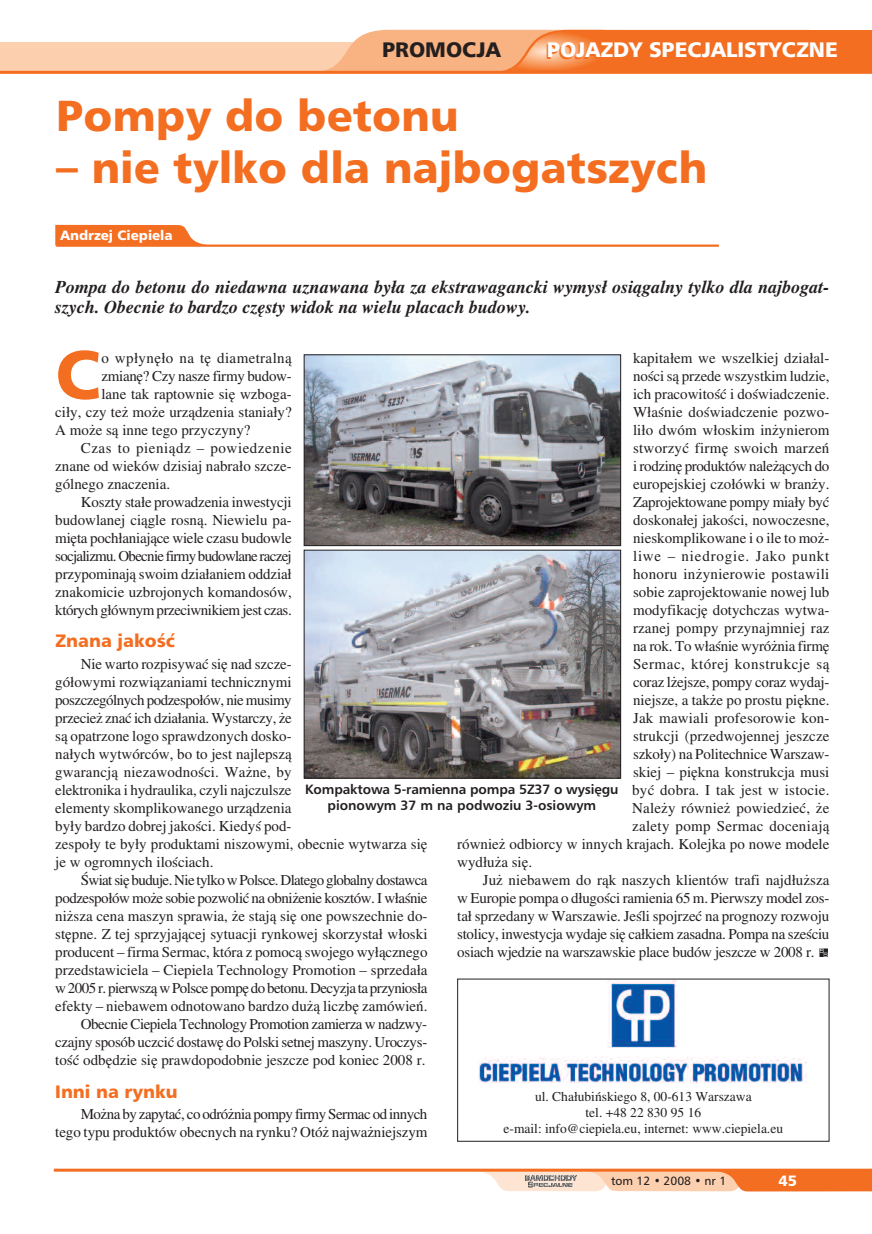
<style>
.page{position:relative;width:872px;height:1234px;background:#fff}
.page>*{position:absolute;margin:0;border:0;box-sizing:border-box;transform-origin:0 0}
.t1{font:67.8px "Humanist 777 AT Black";color:#f36e21}
.t2{font:43.5px "Humanist 777 AT Black";color:#f36e21}
.t3{font:21px "Humanist 777 AT Black";color:#fff}
.t4{font:21px "Humanist 777 AT Black";color:#231f20}
.t5{font:italic 700 18px/19.5px "Toronto";color:#231f20}
.t6{font:18px "Humanist 777 AT Black";color:#f36e21}
.t7{font:15px/18px "Toronto";color:#231f20;text-align:right}
.t8{font:15px "Toronto";letter-spacing:-.02em;color:#231f20}
.t9{font:15px "Toronto";letter-spacing:.025em;color:#231f20}
.t10{font:15px "Toronto";letter-spacing:.035em;color:#231f20}
.t11{font:15px "Toronto";letter-spacing:-.05em;color:#231f20}
.t12{font:15px "Toronto";letter-spacing:-.03em;color:#231f20}
.t13{font:15px "Toronto";letter-spacing:-.025em;color:#231f20}
.t14{font:15px "Toronto";letter-spacing:.02em;color:#231f20}
.t15{font:15px "Toronto";letter-spacing:.055em;color:#231f20}
.t16{font:15px "Humanist 777 AT Black";color:#fff}
.t17{font:13.5px/16.2px "Toronto";color:#231f20;text-align:center}
.t18{font:13.5px/16.2px "Humanist 777 AT Bold";letter-spacing:-.01em;color:#231f20;text-align:center}
.t19{font:13.5px "Humanist 777 AT Black";color:#fff}
.t20{font:12px "Humanist 777 AT";color:#231f20}
</style>
<div class="page">
<img style="left:478px;top:980px;width:329px;height:103px">
<hr style="left:56px;top:244px;width:663px;height:3px;background:#f36e21">
<svg style="left:55px;top:225px;width:163px;height:20px"></svg>
<svg style="left:819px;top:948px;width:9px;height:8px"></svg>
<hr style="left:54px;top:1168px;width:818px;height:3px;background:#f36e21">
<svg style="left:468px;top:1171px;width:404px;height:20px;background:#f3b086"></svg>
<div style="left:0;top:43px;width:838px;height:29px;background:#fccfae"></div>
<div style="left:587px;top:30px;width:285px;height:42px;background:#f36e21"></div>
<hr style="left:0;top:71px;width:872px;height:3px;background:#f36e21">
<svg style="left:309px;top:30px;width:291px;height:41px"></svg>
<img style="left:306px;top:356px;width:313px;height:188px">
<div style="left:304px;top:354px;width:317px;height:192px;border:1px solid #231f20"></div>
<img style="left:306px;top:551px;width:313px;height:225px">
<div style="left:304px;top:549px;width:317px;height:229px;border:1px solid #231f20"></div>
<h3 class="t4" style="left:382px;top:38px;width:120px">PROMOCJA</h3>
<h3 class="t3" style="left:547px;top:38px;width:292px">POJAZDY SPECJALISTYCZNE</h3>
<h2 class="t2" style="left:56px;top:90px;width:404px">Pompy do betonu</h2>
<h2 class="t2" style="left:56px;top:142px;width:652px">– nie tylko dla najbogatszych</h2>
<p class="t19" style="left:60px;top:227px;width:114px">Andrzej Ciepiela</p>
<p class="t5" style="left:55px;top:277px;width:775px">Pompa do betonu do niedawna uznawana była za ekstrawagancki wymysł osiągalny tylko dla najbogat&shy;szych. Obecnie to bardzo częsty widok na wielu placach budowy.</p>
<h1 class="t1" style="left:55px;top:335px;width:48px">C</h1>
<p class="t9" style="left:101px;top:348px;width:192px">o wpłynęło na tę diametralną</p>
<p class="t7" style="left:633px;top:348px;width:198px">kapitałem we wszelkiej działal-</p>
<p class="t7" style="left:633px;top:366px;width:198px">ności są przede wszystkim ludzie,</p>
<p class="t7" style="left:633px;top:384px;width:198px">ich pracowitość i doświadczenie.</p>
<p class="t7" style="left:633px;top:402px;width:198px">Właśnie doświadczenie pozwo-</p>
<p class="t7" style="left:633px;top:420px;width:198px">liło dwóm włoskim inżynierom</p>
<p class="t14" style="left:633px;top:438px;width:198px">stworzyć firmę swoich marzeń</p>
<p class="t13" style="left:633px;top:456px;width:198px">i rodzinę produktów należących do</p>
<p class="t7" style="left:633px;top:474px;width:198px">europejskiej czołówki w branży.</p>
<p class="t8" style="left:633px;top:492px;width:198px">Zaprojektowane pompy miały być</p>
<p class="t7" style="left:633px;top:510px;width:198px">doskonałej jakości, nowoczesne,</p>
<p class="t7" style="left:633px;top:528px;width:198px">nieskomplikowane i o ile to moż-</p>
<p class="t15" style="left:633px;top:546px;width:198px">liwe – niedrogie. Jako punkt</p>
<p class="t9" style="left:633px;top:564px;width:198px">honoru inżynierowie postawili</p>
<p class="t7" style="left:633px;top:582px;width:198px">sobie zaprojektowanie nowej lub</p>
<p class="t7" style="left:633px;top:600px;width:198px">modyfikację dotychczas wytwa-</p>
<p class="t7" style="left:633px;top:618px;width:198px">rzanej pompy przynajmniej raz</p>
<p class="t7" style="left:633px;top:636px;width:198px">na rok. To właśnie wyróżnia firmę</p>
<p class="t10" style="left:633px;top:654px;width:198px">Sermac, której konstrukcje są</p>
<p class="t8" style="left:633px;top:672px;width:198px">coraz lżejsze, pompy coraz wydaj-</p>
<p class="t7" style="left:633px;top:690px;width:198px">niejsze, a także po prostu piękne.</p>
<p class="t7" style="left:633px;top:708px;width:198px">Jak mawiali profesorowie kon-</p>
<p class="t7" style="left:633px;top:726px;width:198px">strukcji (przedwojennej jeszcze</p>
<p class="t7" style="left:633px;top:744px;width:198px">szkoły) na Politechnice Warszaw-</p>
<p class="t7" style="left:633px;top:762px;width:198px">skiej – piękna konstrukcja musi</p>
<p class="t7" style="left:632px;top:780px;width:199px">być dobra. I tak jest w istocie.</p>
<p class="t7" style="left:632px;top:798px;width:199px">Należy również powiedzieć, że</p>
<p class="t9" style="left:632px;top:816px;width:199px">zalety pomp Sermac doceniają</p>
<p class="t7" style="left:457px;top:834px;width:374px">również odbiorcy w innych krajach. Kolejka po nowe modele</p>
<p class="t7" style="left:457px;top:852px;width:76px">wydłuża się.</p>
<p class="t7" style="left:483px;top:870px;width:348px">Już niebawem do rąk naszych klientów trafi najdłuższa</p>
<p class="t7" style="left:457px;top:888px;width:373px">w Europie pompa o długości ramienia 65 m. Pierwszy model zos-</p>
<p class="t7" style="left:457px;top:906px;width:374px">tał sprzedany w Warszawie. Jeśli spojrzeć na prognozy rozwoju</p>
<p class="t8" style="left:457px;top:924px;width:374px">stolicy, inwestycja wydaje się całkiem zasadna. Pompa na sześciu</p>
<p class="t8" style="left:457px;top:942px;width:359px">osiach wjedzie na warszawskie place budów jeszcze w 2008 r.</p>
<p class="t8" style="left:101px;top:366px;width:192px">zmianę? Czy nasze firmy budow-</p>
<p class="t7" style="left:101px;top:384px;width:192px">lane tak raptownie się wzboga-</p>
<p class="t7" style="left:55px;top:402px;width:238px">ciły, czy też może urządzenia staniały?</p>
<p class="t7" style="left:55px;top:420px;width:197px">A może są inne tego przyczyny?</p>
<p class="t10" style="left:81px;top:438px;width:212px">Czas to pieniądz – powiedzenie</p>
<p class="t7" style="left:55px;top:456px;width:238px">znane od wieków dzisiaj nabrało szcze-</p>
<p class="t7" style="left:55px;top:474px;width:116px">gólnego znaczenia.</p>
<p class="t7" style="left:81px;top:492px;width:212px">Koszty stałe prowadzenia inwestycji</p>
<p class="t7" style="left:55px;top:510px;width:238px">budowlanej ciągle rosną. Niewielu pa-</p>
<p class="t7" style="left:55px;top:528px;width:238px">mięta pochłaniające wiele czasu budowle</p>
<p class="t11" style="left:55px;top:546px;width:238px">socjalizmu. Obecnie firmy budowlane raczej</p>
<p class="t7" style="left:55px;top:564px;width:238px">przypominają swoim działaniem oddział</p>
<p class="t7" style="left:55px;top:582px;width:238px">znakomicie uzbrojonych komandosów,</p>
<p class="t12" style="left:55px;top:600px;width:238px">których głównym przeciwnikiem jest czas.</p>
<p class="t6" style="left:55px;top:630px;width:121px">Znana jakość</p>
<p class="t7" style="left:55px;top:654px;width:374px;text-align:left;text-indent:26px">Nie warto rozpisywać się nad szcze-<br>gółowymi rozwiązaniami technicznymi<br>poszczególnych podzespołów, nie musimy<br>przecież znać ich działania. Wystarczy, że<br>są opatrzone logo sprawdzonych dosko-<br>nałych wytwórców, bo to jest najlepszą<br>gwarancją niezawodności. Ważne, by<br>elektronika i hydraulika, czyli najczulsze<br>elementy skomplikowanego urządzenia<br>były bardzo dobrej jakości. Kiedyś pod-<br>zespoły te były produktami niszowymi, obecnie wytwarza się je w ogromnych ilościach.</p>
<p class="t7" style="left:55px;top:870px;width:374px">Świat się buduje. Nie tylko w Polsce. Dlatego globalny dostawca podzespołów może sobie pozwolić na obniżenie kosztów. I właśnie niższa cena maszyn sprawia, że stają się one powszechnie do&shy;stępne. Z tej sprzyjającej sytuacji rynkowej skorzystał włoski producent – firma Sermac, która z pomocą swojego wyłącznego przedstawiciela – Ciepiela Technology Promotion – sprzedała w 2005 r. pierwszą w Polsce pompę do betonu. Decyzja ta przyniosła efekty – niebawem odnotowano bardzo dużą liczbę zamówień.<br>Obecnie Ciepiela Technology Promotion zamierza w nadzwy&shy;czajny sposób uczcić dostawę do Polski setnej maszyny. Uroczys&shy;tość odbędzie się prawdopodobnie jeszcze pod koniec 2008 r.</p>
<p class="t6" style="left:55px;top:1080px;width:124px">Inni na rynku</p>
<p class="t7" style="left:55px;top:1104px;width:374px">Można by zapytać, co odróżnia pompy firmy Sermac od innych tego typu produktów obecnych na rynku? Otóż najważniejszym</p>
<p class="t18" style="left:305px;top:781px;width:315px">Kompaktowa 5-ramienna pompa 5Z37 o wysięgu pionowym 37 m na podwoziu 3-osiowym</p>
<p class="t17" style="left:503px;top:1087px;width:281px">ul. Chałubińskiego 8, 00-613 Warszawa<br>tel. +48 22 830 95 16<br>e-mail: info@ciepiela.eu, internet: www.ciepiela.eu</p>
<p class="t20" style="left:611px;top:1173px;width:117px">tom 12 • 2008 • nr 1</p>
<p class="t16" style="left:778px;top:1171px;width:20px">45</p>
</div>
